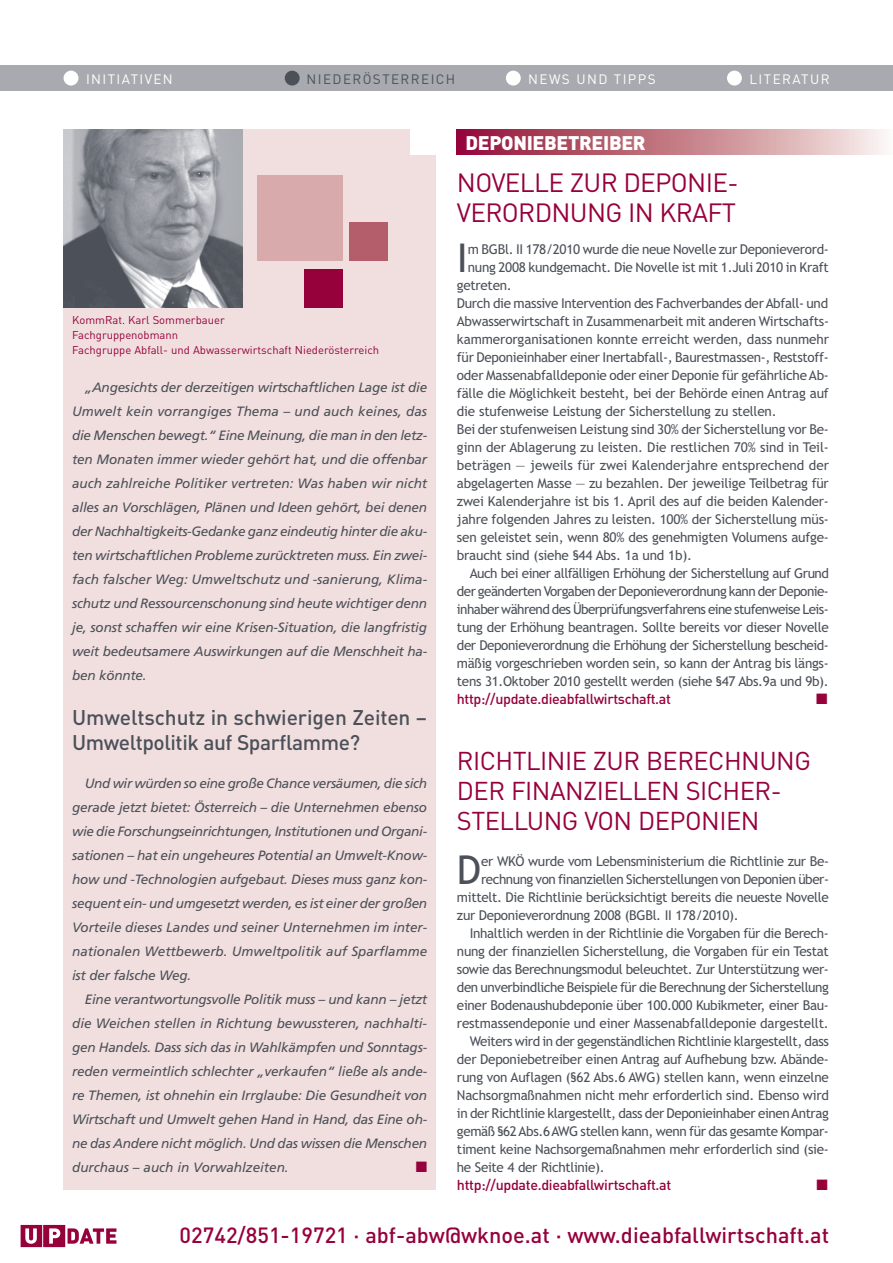
<style>
.page{position:relative;width:893px;height:1263px;background:#fff}
.page>*{position:absolute;margin:0;border:0;box-sizing:border-box;transform-origin:0 0}
.t1{font:39.75px "Trebuchet MS";color:#4c5159}
.t2{font:26.1px/30px "DIN";letter-spacing:-.025em;color:#96013c}
.t3{font:25.5px/30px "DIN";letter-spacing:-.02em;color:#96013c}
.t4{font:500 21.75px "DIN";color:#96013c}
.t5{font:500 21px/25.5px "DIN";letter-spacing:-.01em;color:#4c5159}
.t6{font:900 19.5px "DIN";letter-spacing:-.015em;color:#fff}
.t7{font:15px "Zapf Dingbats";color:#96013c}
.t8{font:500 14.25px "DIN";letter-spacing:-.02em;color:#96013c}
.t9{font:13.5px "Trebuchet MS";letter-spacing:-.02em;color:#4c5159}
.t10{font:italic 13.5px/24px "Frutiger";letter-spacing:-.015em;color:#4c5159;text-align:justify}
.t11{font:13.5px "Trebuchet MS";letter-spacing:-.045em;color:#4c5159}
.t12{font:13.5px "Trebuchet MS";letter-spacing:-.04em;color:#4c5159}
.t13{font:13.5px "Trebuchet MS";color:#4c5159}
.t14{font:13.5px "DIN";letter-spacing:.105em;color:#fff}
.t15{font:13.5px "DIN";letter-spacing:.105em;color:#4c5159}
.t16{font:11.25px/15px "DIN";color:#96013c}
</style>
<div class="page">
<div style="left:64px;top:129px;width:372px;height:1061px;background:#f1dfdf"></div>
<div style="left:257px;top:176px;width:85px;height:85px;background:#d9aaac"></div>
<div style="left:350px;top:223px;width:38px;height:38px;background:#b55e6b"></div>
<div style="left:410px;top:129px;width:26px;height:26px;background:#fff"></div>
<div style="left:304px;top:269px;width:38px;height:39px;background:#96013c"></div>
<div style="left:0;top:65px;width:892px;height:26px;background:#a8aab0"></div>
<div style="left:64px;top:71px;width:14px;height:15px;background:#fff;border-radius:50%"></div>
<div style="left:285px;top:71px;width:15px;height:15px;background:#4c5159;border-radius:50%"></div>
<div style="left:506px;top:71px;width:15px;height:15px;background:#fff;border-radius:50%"></div>
<div style="left:727px;top:71px;width:15px;height:15px;background:#fff;border-radius:50%"></div>
<div style="left:457px;top:129px;width:435px;height:26px;background:linear-gradient(to right,#920c2f,#f8f0e7)"></div>
<img style="left:20px;top:1224px;width:97px;height:24px">
<img style="left:64px;top:129px;width:178px;height:179px">
<p class="t14" style="left:86px;top:75px;width:88px">INITIATIVEN</p>
<p class="t15" style="left:306px;top:75px;width:150px">NIEDERÖSTERREICH</p>
<p class="t14" style="left:528px;top:75px;width:129px">NEWS UND TIPPS</p>
<p class="t14" style="left:749px;top:75px;width:82px">LITERATUR</p>
<p class="t16" style="left:72px;top:314px;width:309px">KommRat. Karl Sommerbauer<br>Fachgruppenobmann<br>Fachgruppe Abfall- und Abwasserwirtschaft Niederösterreich</p>
<p class="t10" style="left:72px;top:376px;width:357px;text-indent:13px">„Angesichts der derzeitigen wirtschaftlichen Lage ist die Umwelt kein vorrangiges Thema – und auch keines, das die Menschen bewegt.“ Eine Meinung, die man in den letz&shy;ten Monaten immer wieder gehört hat, und die offenbar auch zahlreiche Politiker vertreten: Was haben wir nicht alles an Vorschlägen, Plänen und Ideen gehört, bei denen der Nachhaltigkeits-Gedanke ganz eindeutig hinter die aku&shy;ten wirtschaftlichen Probleme zurücktreten muss. Ein zwei&shy;fach falscher Weg: Umweltschutz und -sanierung, Klima&shy;schutz und Ressourcenschonung sind heute wichtiger denn je, sonst schaffen wir eine Krisen-Situation, die langfristig weit bedeutsamere Auswirkungen auf die Menschheit ha&shy;ben könnte.</p>
<h3 class="t5" style="left:72px;top:707px;width:357px">Umweltschutz in schwierigen Zeiten –<br>Umweltpolitik auf Sparflamme?</h3>
<p class="t10" style="left:72px;top:772px;width:357px;text-indent:13px">Und wir würden so eine große Chance versäumen, die sich gerade jetzt bietet: Österreich – die Unternehmen ebenso wie die Forschungseinrichtungen, Institutionen und Organi - sationen – hat ein ungeheures Potential an Umwelt-Know&shy;how und -Technologien aufgebaut. Dieses muss ganz kon&shy;sequent ein- und umgesetzt werden, es ist einer der großen Vorteile dieses Landes und seiner Unternehmen im inter&shy;nationalen Wettbewerb. Umweltpolitik auf Sparflamme ist der falsche Weg.</p>
<p class="t10" style="left:72px;top:988px;width:357px;text-indent:13px">Eine verantwortungsvolle Politik muss – und kann – jetzt die Weichen stellen in Richtung bewussteren, nachhalti&shy;gen Handels. Dass sich das in Wahlkämpfen und Sonntags&shy;reden vermeintlich schlechter „verkaufen“ ließe als ande&shy;re Themen, ist ohnehin ein Irrglaube: Die Gesundheit von Wirtschaft und Umwelt gehen Hand in Hand, das Eine oh&shy;ne das Andere nicht möglich. Und das wissen die Menschen durchaus – auch in Vorwahlzeiten.</p>
<p class="t7" style="left:416px;top:1158px;width:13px">■</p>
<h3 class="t6" style="left:465px;top:136px;width:182px">DEPONIEBETREIBER</h3>
<h2 class="t2" style="left:457px;top:171px;width:283px">NOVELLE ZUR DEPONIE-<br>VERORDNUNG IN KRAFT</h2>
<h1 class="t1" style="left:457px;top:242px;width:13px">I</h1>
<p class="t9" style="left:468px;top:244px;width:363px">m BGBl. II 178/2010 wurde die neue Novelle zur Deponieverord-</p>
<p class="t9" style="left:468px;top:262px;width:362px">nung 2008 kundgemacht. Die Novelle ist mit 1.Juli 2010 in Kraft</p>
<p class="t9" style="left:457px;top:280px;width:56px">getreten.</p>
<p class="t9" style="left:457px;top:298px;width:373px">Durch die massive Intervention des Fachverbandes der Abfall- und</p>
<p class="t9" style="left:457px;top:316px;width:373px">Abwasserwirtschaft in Zusammenarbeit mit anderen Wirtschafts-</p>
<p class="t9" style="left:457px;top:334px;width:373px">kammerorganisationen konnte erreicht werden, dass nunmehr</p>
<p class="t9" style="left:457px;top:352px;width:373px">für Deponieinhaber einer Inertabfall-, Baurestmassen-, Reststoff-</p>
<p class="t9" style="left:457px;top:370px;width:373px">oder Massenabfalldeponie oder einer Deponie für gefährliche Ab-</p>
<p class="t9" style="left:457px;top:388px;width:373px">fälle die Möglichkeit besteht, bei der Behörde einen Antrag auf</p>
<p class="t9" style="left:457px;top:406px;width:321px">die stufenweise Leistung der Sicherstellung zu stellen.</p>
<p class="t9" style="left:457px;top:424px;width:373px">Bei der stufenweisen Leistung sind 30% der Sicherstellung vor Be-</p>
<p class="t9" style="left:457px;top:442px;width:373px">ginn der Ablagerung zu leisten. Die restlichen 70% sind in Teil-</p>
<p class="t13" style="left:457px;top:460px;width:373px">beträgen — jeweils für zwei Kalenderjahre entsprechend der</p>
<p class="t9" style="left:457px;top:478px;width:373px">abgelagerten Masse — zu bezahlen. Der jeweilige Teilbetrag für</p>
<p class="t9" style="left:457px;top:496px;width:373px">zwei Kalenderjahre ist bis 1. April des auf die beiden Kalender-</p>
<p class="t9" style="left:457px;top:514px;width:373px">jahre folgenden Jahres zu leisten. 100% der Sicherstellung müs-</p>
<p class="t9" style="left:457px;top:532px;width:373px">sen geleistet sein, wenn 80% des genehmigten Volumens aufge-</p>
<p class="t9" style="left:457px;top:550px;width:237px">braucht sind (siehe §44 Abs. 1a und 1b).</p>
<p class="t9" style="left:470px;top:568px;width:361px">Auch bei einer allfälligen Erhöhung der Sicherstellung auf Grund</p>
<p class="t12" style="left:457px;top:586px;width:373px">der geänderten Vorgaben der Deponieverordnung kann der Deponie-</p>
<p class="t11" style="left:457px;top:604px;width:373px">inhaber während des Überprüfungsverfahrens eine stufenweise Leis -</p>
<p class="t9" style="left:457px;top:622px;width:373px">tung der Erhöhung beantragen. Sollte bereits vor dieser Novelle</p>
<p class="t9" style="left:457px;top:640px;width:373px">der Deponieverordnung die Erhöhung der Sicherstellung bescheid-</p>
<p class="t9" style="left:457px;top:658px;width:373px">mäßig vorgeschrieben worden sein, so kann der Antrag bis längs -</p>
<p class="t9" style="left:457px;top:676px;width:373px">tens 31.Oktober 2010 gestellt werden (siehe §47 Abs.9a und 9b).</p>
<p class="t8" style="left:457px;top:693px;width:216px">http://update.dieabfallwirtschaft.at</p>
<p class="t7" style="left:816px;top:690px;width:13px">■</p>
<h3 class="t3" style="left:457px;top:748px;width:355px">RICHTLINIE ZUR BERECHNUNG<br>DER FINANZIELLEN SICHER-<br>STELLUNG VON DEPONIEN</h3>
<h1 class="t1" style="left:457px;top:854px;width:26px">D</h1>
<p class="t9" style="left:481px;top:856px;width:349px">er WKÖ wurde vom Lebensministerium die Richtlinie zur Be-</p>
<p class="t9" style="left:481px;top:874px;width:349px">rechnung von finanziellen Sicherstellungen von Deponien über-</p>
<p class="t9" style="left:457px;top:892px;width:373px">mittelt. Die Richtlinie berücksichtigt bereits die neueste Novelle</p>
<p class="t9" style="left:457px;top:910px;width:283px">zur Deponieverordnung 2008 (BGBl. II 178/2010).</p>
<p class="t9" style="left:470px;top:928px;width:361px">Inhaltlich werden in der Richtlinie die Vorgaben für die Berech-</p>
<p class="t9" style="left:457px;top:946px;width:373px">nung der finanziellen Sicherstellung, die Vorgaben für ein Testat</p>
<p class="t9" style="left:457px;top:964px;width:373px">sowie das Berechnungsmodul beleuchtet. Zur Unterstützung wer-</p>
<p class="t9" style="left:457px;top:982px;width:373px">den unverbindliche Beispiele für die Berechnung der Sicherstellung</p>
<p class="t9" style="left:457px;top:1000px;width:373px">einer Bodenaushubdeponie über 100.000 Kubikmeter, einer Bau-</p>
<p class="t9" style="left:457px;top:1018px;width:373px">restmassendeponie und einer Massenabfalldeponie dargestellt.</p>
<p class="t9" style="left:470px;top:1036px;width:361px">Weiters wird in der gegenständlichen Richtlinie klargestellt, dass</p>
<p class="t9" style="left:457px;top:1054px;width:373px">der Deponiebetreiber einen Antrag auf Aufhebung bzw. Abände-</p>
<p class="t9" style="left:457px;top:1072px;width:373px">rung von Auflagen (§62 Abs.6 AWG) stellen kann, wenn einzelne</p>
<p class="t9" style="left:457px;top:1090px;width:373px">Nachsorgmaßnahmen nicht mehr erforderlich sind. Ebenso wird</p>
<p class="t9" style="left:457px;top:1108px;width:373px">in der Richtlinie klargestellt, dass der Deponieinhaber einen Antrag</p>
<p class="t9" style="left:457px;top:1126px;width:373px">gemäß §62 Abs.6 AWG stellen kann, wenn für das gesamte Kompar-</p>
<p class="t9" style="left:457px;top:1144px;width:373px">timent keine Nachsorgemaßnahmen mehr erforderlich sind (sie-</p>
<p class="t9" style="left:457px;top:1162px;width:149px">he Seite 4 der Richtlinie).</p>
<p class="t8" style="left:457px;top:1179px;width:216px">http://update.dieabfallwirtschaft.at</p>
<p class="t7" style="left:816px;top:1176px;width:13px">■</p>
<h3 class="t4" style="left:180px;top:1228px;width:651px">02742/851-19721 · abf-abw@wknoe.at · www.dieabfallwirtschaft.at</h3>
</div>
